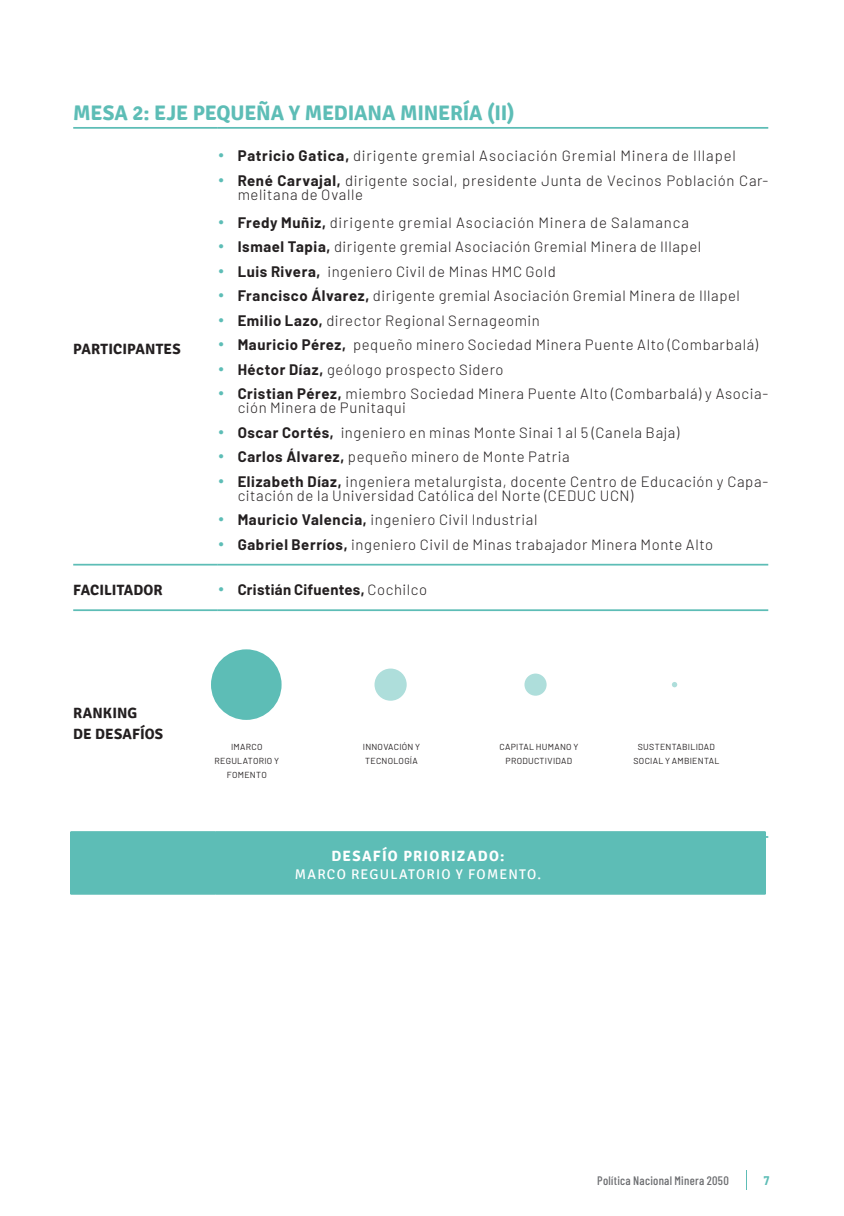
<style>
.page{position:relative;width:844px;height:1216px;background:#fff}
.page>*{position:absolute;margin:0;border:0;box-sizing:border-box;transform-origin:0 0}
.Cuerpo{font:700 21px "Signika";letter-spacing:-.01em;color:#5dbdb6}
.t1{font:300 14.88px/14px "Barlow";letter-spacing:.04em;color:#231f20}
.t2{font:300 14.88px "Barlow";letter-spacing:.06em;color:#231f20}
.Cuerpo-2{font:700 14.88px/21px "Signika";letter-spacing:.01em;color:#231f20}
.t3{font:700 14.88px "Barlow";letter-spacing:.015em;color:#231f20}
.Cuerpo-3{font:700 14.88px "Signika";letter-spacing:.085em;color:#fff}
.Cuerpo-4{font:14px "Signika";letter-spacing:.085em;color:#fff}
.t4{font:500 12.25px "Barlow Condensed";letter-spacing:.025em;color:#6c6d70}
.t5{font:700 semi-condensed 12.25px "Barlow";color:#5dbdb6}
.Cuerpo-5{font:8.75px/14px "Barlow";letter-spacing:.03em;color:#231f20;text-align:center}
.s1{font-family:"Apercu";font-weight:700;font-size:17.5px;color:#5dbdb6}
.s2{font-weight:700}
.s3{font-family:"Apercu";font-size:17.5px;color:#5dbdb6}
.s4{font-weight:300}
</style>
<div class="page">
<hr style="left:73px;top:127px;width:145px;height:2px;background:#5dbdb6">
<hr style="left:218px;top:127px;width:550px;height:2px;background:#5dbdb6">
<hr style="left:73px;top:564px;width:145px;height:1px;background:#5dbdb6">
<hr style="left:218px;top:564px;width:550px;height:1px;background:#5dbdb6">
<hr style="left:73px;top:609px;width:145px;height:2px;background:#5dbdb6">
<hr style="left:218px;top:609px;width:550px;height:2px;background:#5dbdb6">
<hr style="left:218px;top:836px;width:550px;height:1px;background:#5dbdb6">
<div style="left:211px;top:649px;width:70px;height:71px;background:#5dbdb6;border-radius:50%"></div>
<div style="left:374px;top:668px;width:32px;height:32px;background:#aededb;border-radius:50%"></div>
<div style="left:524px;top:673px;width:22px;height:22px;background:#aededb;border-radius:50%"></div>
<svg style="left:672px;top:682px;width:5px;height:5px"></svg>
<div style="left:70px;top:832px;width:695px;height:61px;background:#5dbdb6"></div>
<hr style="left:70px;top:831px;width:145px;height:1px;background:#5dbdb6">
<hr style="left:215px;top:831px;width:550px;height:1px;background:#5dbdb6">
<hr style="left:70px;top:893px;width:145px;height:1px;background:#5dbdb6">
<hr style="left:215px;top:893px;width:550px;height:1px;background:#5dbdb6">
<p class="Cuerpo" style="left:73px;top:100px;width:443px">MESA 2: EJE PEQUEÑA Y MEDIANA MINERÍA (II)</p>
<p class="Cuerpo-2" style="left:73px;top:338px;width:109px">PARTICIPANTES</p>
<p class="t1" style="left:218px;top:148px;width:519px"><span class="s1">•</span> <span class="s2">Patricio Gatica,</span> dirigente gremial Asociación Gremial Minera de Illapel</p>
<p class="t1" style="left:238px;top:172px;width:532px;text-indent:-20px"><span class="s1">•</span> <span class="s2">René Carvajal,</span> dirigente social, presidente Junta de Vecinos Población Car&shy;melitana de Ovalle</p>
<p class="t2" style="left:218px;top:211px;width:472px"><span class="s1">•</span> <span class="s2">Fredy Muñiz,</span> dirigente gremial Asociación Minera de Salamanca</p>
<p class="t1" style="left:218px;top:239px;width:484px"><span class="s1">•</span> <span class="s2">Ismael Tapia,</span> dirigente gremial Asociación Gremial Minera de Illapel</p>
<p class="t1" style="left:218px;top:263px;width:339px"><span class="s1">•</span> <span class="s2">Luis Rivera,</span> ingeniero Civil de Minas HMC Gold</p>
<p class="t1" style="left:218px;top:288px;width:523px"><span class="s1">•</span> <span class="s2">Francisco Álvarez,</span> dirigente gremial Asociación Gremial Minera de Illapel</p>
<p class="t1" style="left:218px;top:312px;width:323px"><span class="s1">•</span> <span class="s2">Emilio Lazo,</span> director Regional Sernageomin</p>
<p class="t1" style="left:218px;top:337px;width:541px"><span class="s1">•</span> <span class="s2">Mauricio Pérez,</span> pequeño minero Sociedad Minera Puente Alto (Combarbalá)</p>
<p class="t1" style="left:218px;top:361px;width:287px"><span class="s1">•</span> <span class="s2">Héctor Díaz,</span> geólogo prospecto Sidero</p>
<p class="t1" style="left:238px;top:386px;width:532px;text-indent:-20px"><span class="s1">•</span> <span class="s2">Cristian Pérez,</span> miembro Sociedad Minera Puente Alto (Combarbalá) y Asocia&shy;ción Minera de Punitaqui</p>
<p class="t1" style="left:218px;top:424px;width:463px"><span class="s1">•</span> <span class="s2">Oscar Cortés,</span> ingeniero en minas Monte Sinai 1 al 5 (Canela Baja)</p>
<p class="t1" style="left:218px;top:449px;width:353px"><span class="s1">•</span> <span class="s2">Carlos Álvarez,</span> pequeño minero de Monte Patria</p>
<p class="t1" style="left:238px;top:473px;width:532px;text-indent:-20px"><span class="s1">•</span> <span class="s2">Elizabeth Díaz,</span> ingeniera metalurgista, docente Centro de Educación y Capa&shy;citación de la Universidad Católica del Norte (CEDUC UCN)</p>
<p class="t1" style="left:218px;top:512px;width:321px"><span class="s1">•</span> <span class="s2">Mauricio Valencia,</span> ingeniero Civil Industrial</p>
<p class="t1" style="left:218px;top:536px;width:496px"><span class="s1">•</span> <span class="s2">Gabriel Berríos,</span> ingeniero Civil de Minas trabajador Minera Monte Alto</p>
<p class="Cuerpo-2" style="left:73px;top:580px;width:91px">FACILITADOR</p>
<p class="t3" style="left:218px;top:579px;width:211px"><span class="s3">•</span> Cristián Cifuentes, <span class="s4">Cochilco</span></p>
<p class="Cuerpo-2" style="left:73px;top:702px;width:91px">RANKING<br>DE DESAFÍOS</p>
<p class="Cuerpo-5" style="left:363px;top:739px;width:59px;text-align:left">INNOVACIÓN Y<br>TECNOLOGÍA</p>
<p class="Cuerpo-5" style="left:214px;top:739px;width:66px">IMARCO<br>REGULATORIO Y<br>FOMENTO</p>
<p class="Cuerpo-5" style="left:499px;top:739px;width:80px">CAPITAL HUMANO Y<br>PRODUCTIVIDAD</p>
<p class="Cuerpo-5" style="left:633px;top:739px;width:87px">SUSTENTABILIDAD<br>SOCIAL Y AMBIENTAL</p>
<p class="Cuerpo-3" style="left:331px;top:847px;width:175px">DESAFÍO PRIORIZADO:</p>
<p class="Cuerpo-4" style="left:295px;top:866px;width:248px">MARCO REGULATORIO Y FOMENTO.</p>
<p class="t4" style="left:597px;top:1171px;width:133px">Política Nacional Minera 2050</p>
<p class="t5" style="left:763px;top:1171px;width:7px">7</p>
</div>
